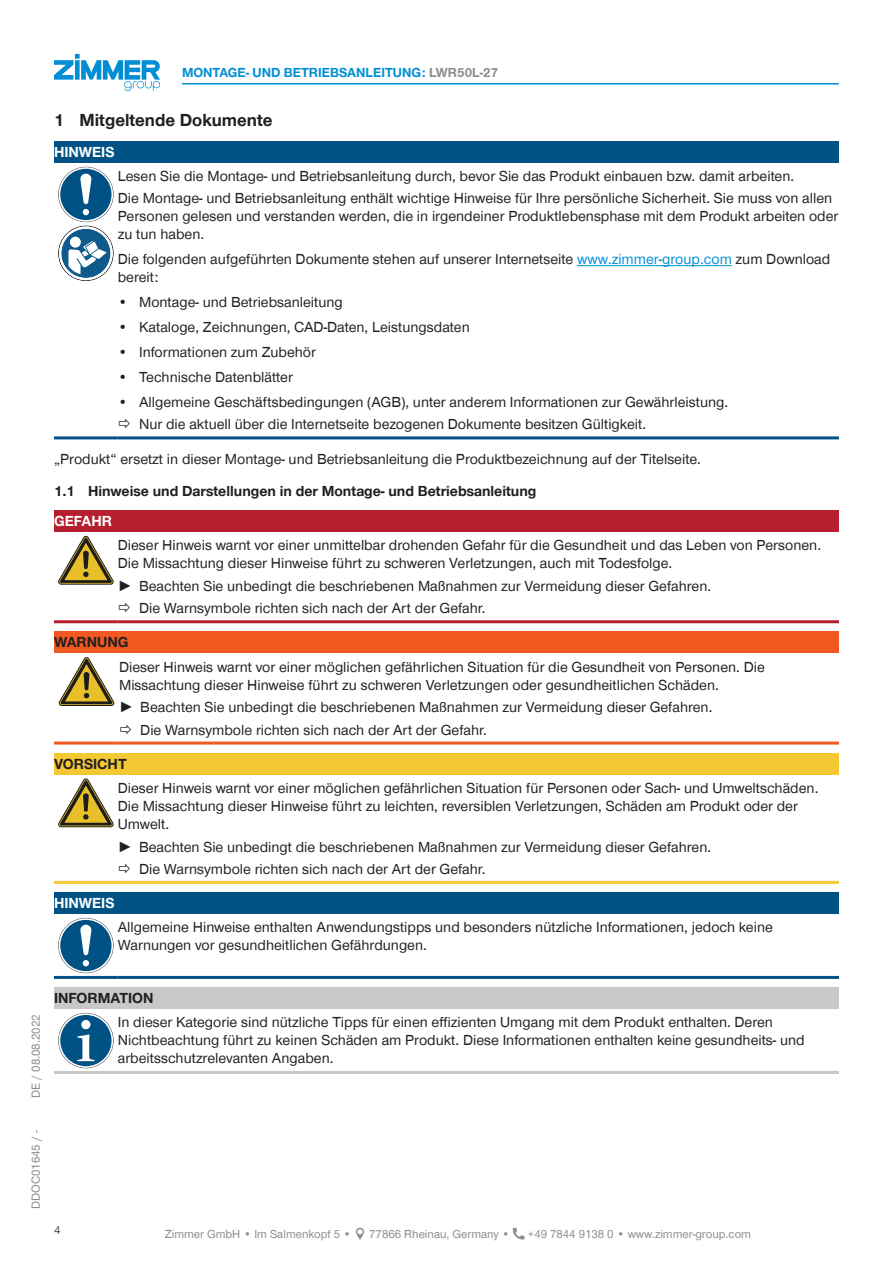
<style>
.page{position:relative;width:893px;height:1263px;background:#fff}
.page>*{position:absolute;margin:0;border:0;box-sizing:border-box;transform-origin:0 0}
.t1{font:700 18px "Zimmer Group Sans Global";color:#231f20}
.CB_AF_TD-Text{font:15px/18px "Zimmer Group Sans Global";color:#231f20}
.CB_AF_TD-Signalwort{font:700 15px "Zimmer Group Sans Global";color:#231f20}
.CB_AF_TD-Signalwort-2{font:700 15px "Zimmer Group Sans Global";color:#fff}
.CB_AF_TD-Kopfzeile{font:700 13.5px "Zimmer Group Sans Global";color:#008fd5}
.CB_AF_TD-Fusszeile{font:12px "Zimmer Group Sans Global";color:#8a8c8f}
.CB_AF_TD-Seitenrand{font:12px "Zimmer Group Sans";color:#8a8c8f}
.CB_AF_Seitenzahl_lin{font:300 12px "Zimmer Group Sans";color:#231f20}
.s1{color:#8a8c8f}
.s2{color:#008fd5}
.s3{font-family:"Zimmer Group Sans"}
</style>
<div class="page">
<svg style="left:54px;top:54px;width:106px;height:37px"></svg>
<div style="left:54px;top:141px;width:785px;height:22px;background:#005285"></div>
<hr style="left:54px;top:436px;width:64px;height:3px;background:#005285">
<hr style="left:118px;top:436px;width:721px;height:3px;background:#005285">
<svg style="left:58px;top:167px;width:56px;height:55px"></svg>
<svg style="left:59px;top:167px;width:54px;height:55px"></svg>
<div style="left:60px;top:169px;width:52px;height:51px;background:#005285;border-radius:50%"></div>
<svg style="left:80px;top:174px;width:11px;height:41px"></svg>
<svg style="left:58px;top:226px;width:56px;height:55px"></svg>
<div style="left:70px;top:237px;width:11px;height:11px;background:#fff;border-radius:50%"></div>
<hr style="left:577px;top:265px;width:155px;height:1px;background:#008fd5">
<div style="left:54px;top:510px;width:785px;height:22px;background:#b61f2d"></div>
<hr style="left:54px;top:620px;width:64px;height:3px;background:#b61f2d">
<hr style="left:118px;top:620px;width:721px;height:3px;background:#b61f2d">
<svg style="left:58px;top:536px;width:56px;height:48px"></svg>
<div style="left:54px;top:632px;width:785px;height:21px;background:#f15921"></div>
<hr style="left:54px;top:741px;width:65px;height:3px;background:#f15921">
<hr style="left:119px;top:741px;width:720px;height:3px;background:#f15921">
<svg style="left:59px;top:657px;width:55px;height:49px"></svg>
<div style="left:54px;top:753px;width:785px;height:21px;background:#f3c832"></div>
<hr style="left:54px;top:881px;width:64px;height:3px;background:#f3c832">
<hr style="left:118px;top:881px;width:721px;height:3px;background:#f3c832">
<svg style="left:58px;top:778px;width:56px;height:49px"></svg>
<div style="left:54px;top:892px;width:785px;height:22px;background:#005285"></div>
<hr style="left:54px;top:976px;width:64px;height:3px;background:#005285">
<hr style="left:118px;top:976px;width:721px;height:3px;background:#005285">
<svg style="left:58px;top:918px;width:56px;height:55px"></svg>
<svg style="left:59px;top:918px;width:54px;height:55px"></svg>
<div style="left:60px;top:920px;width:52px;height:51px;background:#005285;border-radius:50%"></div>
<svg style="left:80px;top:925px;width:11px;height:41px"></svg>
<div style="left:54px;top:987px;width:785px;height:22px;background:#c7c8ca"></div>
<hr style="left:54px;top:1071px;width:64px;height:3px;background:#c7c8ca">
<hr style="left:118px;top:1071px;width:721px;height:3px;background:#c7c8ca">
<svg style="left:58px;top:1013px;width:56px;height:55px"></svg>
<svg style="left:59px;top:1013px;width:54px;height:55px"></svg>
<div style="left:60px;top:1015px;width:52px;height:51px;background:#005285;border-radius:50%"></div>
<svg style="left:77px;top:1034px;width:18px;height:27px"></svg>
<div style="left:81px;top:1020px;width:9px;height:9px;background:#fff;border-radius:50%"></div>
<hr style="left:182px;top:83px;width:657px;height:2px;background:#008fd5">
<p class="CB_AF_TD-Kopfzeile" style="left:182px;top:65px;width:318px">MONTAGE- UND BETRIEBSANLEITUNG: <span class="s1">LWR50L-27</span></p>
<p class="CB_AF_TD-Seitenrand" style="left:28px;top:1097px;width:85px;rotate:-90deg">DE / 08.08.2022</p>
<p class="t1" style="left:54px;top:110px;width:220px">1 Mitgeltende Dokumente</p>
<p class="CB_AF_TD-Signalwort-2" style="left:54px;top:143px;width:62px">HINWEIS</p>
<p class="CB_AF_TD-Text" style="left:118px;top:167px;width:678px">Lesen Sie die Montage- und Betriebsanleitung durch, bevor Sie das Produkt einbauen bzw. damit arbeiten.</p>
<p class="CB_AF_TD-Text" style="left:118px;top:189px;width:722px">Die Montage- und Betriebsanleitung enthält wichtige Hinweise für Ihre persönliche Sicherheit. Sie muss von allen<br>Personen gelesen und verstanden werden, die in irgendeiner Produktlebensphase mit dem Produkt arbeiten oder zu tun haben.</p>
<p class="CB_AF_TD-Text" style="left:118px;top:250px;width:714px">Die folgenden aufgeführten Dokumente stehen auf unserer Internetseite <span class="s2">www.zimmer-group.com</span> zum Download bereit:</p>
<p class="CB_AF_TD-Text" style="left:118px;top:293px;width:227px">• Montage- und Betriebsanleitung</p>
<p class="CB_AF_TD-Text" style="left:118px;top:318px;width:353px">• Kataloge, Zeichnungen, CAD-Daten, Leistungsdaten</p>
<p class="CB_AF_TD-Text" style="left:118px;top:343px;width:200px">• Informationen zum Zubehör</p>
<p class="CB_AF_TD-Text" style="left:118px;top:368px;width:177px">• Technische Datenblätter</p>
<p class="CB_AF_TD-Text" style="left:118px;top:392px;width:612px">• Allgemeine Geschäftsbedingungen (AGB), unter anderem Informationen zur Gewährleistung.</p>
<p class="CB_AF_TD-Text" style="left:139px;top:415px;width:508px">Nur die aktuell über die Internetseite bezogenen Dokumente besitzen Gültigkeit.</p>
<p class="CB_AF_TD-Text" style="left:54px;top:450px;width:648px">„Produkt“ ersetzt in dieser Montage- und Betriebsanleitung die Produktbezeichnung auf der Titelseite.</p>
<p class="CB_AF_TD-Signalwort" style="left:54px;top:482px;width:484px">1.1 Hinweise und Darstellungen in der Montage- und Betriebsanleitung</p>
<p class="CB_AF_TD-Signalwort-2" style="left:54px;top:512px;width:60px">GEFAHR</p>
<p class="CB_AF_TD-Text" style="left:118px;top:536px;width:705px">Dieser Hinweis warnt vor einer unmittelbar drohenden Gefahr für die Gesundheit und das Leben von Personen.<br>Die Missachtung dieser Hinweise führt zu schweren Verletzungen, auch mit Todesfolge.</p>
<p class="CB_AF_TD-Text" style="left:118px;top:577px;width:595px"><span class="s3">►</span> Beachten Sie unbedingt die beschriebenen Maßnahmen zur Vermeidung dieser Gefahren.</p>
<p class="CB_AF_TD-Text" style="left:139px;top:599px;width:348px">Die Warnsymbole richten sich nach der Art der Gefahr.</p>
<p class="CB_AF_TD-Signalwort" style="left:54px;top:633px;width:76px">WARNUNG</p>
<p class="CB_AF_TD-Text" style="left:119px;top:657px;width:647px">Dieser Hinweis warnt vor einer möglichen gefährlichen Situation für die Gesundheit von Personen. Die<br>Missachtung dieser Hinweise führt zu schweren Verletzungen oder gesundheitlichen Schäden.</p>
<p class="CB_AF_TD-Text" style="left:119px;top:698px;width:595px"><span class="s3">►</span> Beachten Sie unbedingt die beschriebenen Maßnahmen zur Vermeidung dieser Gefahren.</p>
<p class="CB_AF_TD-Text" style="left:140px;top:720px;width:348px">Die Warnsymbole richten sich nach der Art der Gefahr.</p>
<p class="CB_AF_TD-Signalwort" style="left:54px;top:755px;width:74px">VORSICHT</p>
<p class="CB_AF_TD-Text" style="left:118px;top:779px;width:702px">Dieser Hinweis warnt vor einer möglichen gefährlichen Situation für Personen oder Sach- und Umweltschäden.<br>Die Missachtung dieser Hinweise führt zu leichten, reversiblen Verletzungen, Schäden am Produkt oder der<br>Umwelt.</p>
<p class="CB_AF_TD-Text" style="left:118px;top:837px;width:595px"><span class="s3">►</span> Beachten Sie unbedingt die beschriebenen Maßnahmen zur Vermeidung dieser Gefahren.</p>
<p class="CB_AF_TD-Text" style="left:139px;top:860px;width:348px">Die Warnsymbole richten sich nach der Art der Gefahr.</p>
<p class="CB_AF_TD-Signalwort-2" style="left:54px;top:894px;width:62px">HINWEIS</p>
<p class="CB_AF_TD-Text" style="left:118px;top:918px;width:657px">Allgemeine Hinweise enthalten Anwendungstipps und besonders nützliche Informationen, jedoch keine<br>Warnungen vor gesundheitlichen Gefährdungen.</p>
<p class="CB_AF_TD-Signalwort" style="left:54px;top:989px;width:101px">INFORMATION</p>
<p class="CB_AF_TD-Text" style="left:118px;top:1013px;width:688px">In dieser Kategorie sind nützliche Tipps für einen effizienten Umgang mit dem Produkt enthalten. Deren<br>Nichtbeachtung führt zu keinen Schäden am Produkt. Diese Informationen enthalten keine gesundheits- und arbeitsschutzrelevanten Angaben.</p>
<p class="CB_AF_TD-Seitenrand" style="left:28px;top:1209px;width:80px;rotate:-90deg">DDOC01645 / -</p>
<p class="CB_AF_Seitenzahl_lin" style="left:54px;top:1222px;width:8px">4</p>
<p class="CB_AF_TD-Fusszeile" style="left:165px;top:1227px;width:188px">Zimmer GmbH • Im Salmenkopf 5 •</p>
<p class="CB_AF_TD-Fusszeile" style="left:369px;top:1227px;width:142px">77866 Rheinau, Germany •</p>
<p class="CB_AF_TD-Fusszeile" style="left:528px;top:1227px;width:225px">+49 7844 9138 0 • www.zimmer-group.com</p>
</div>
